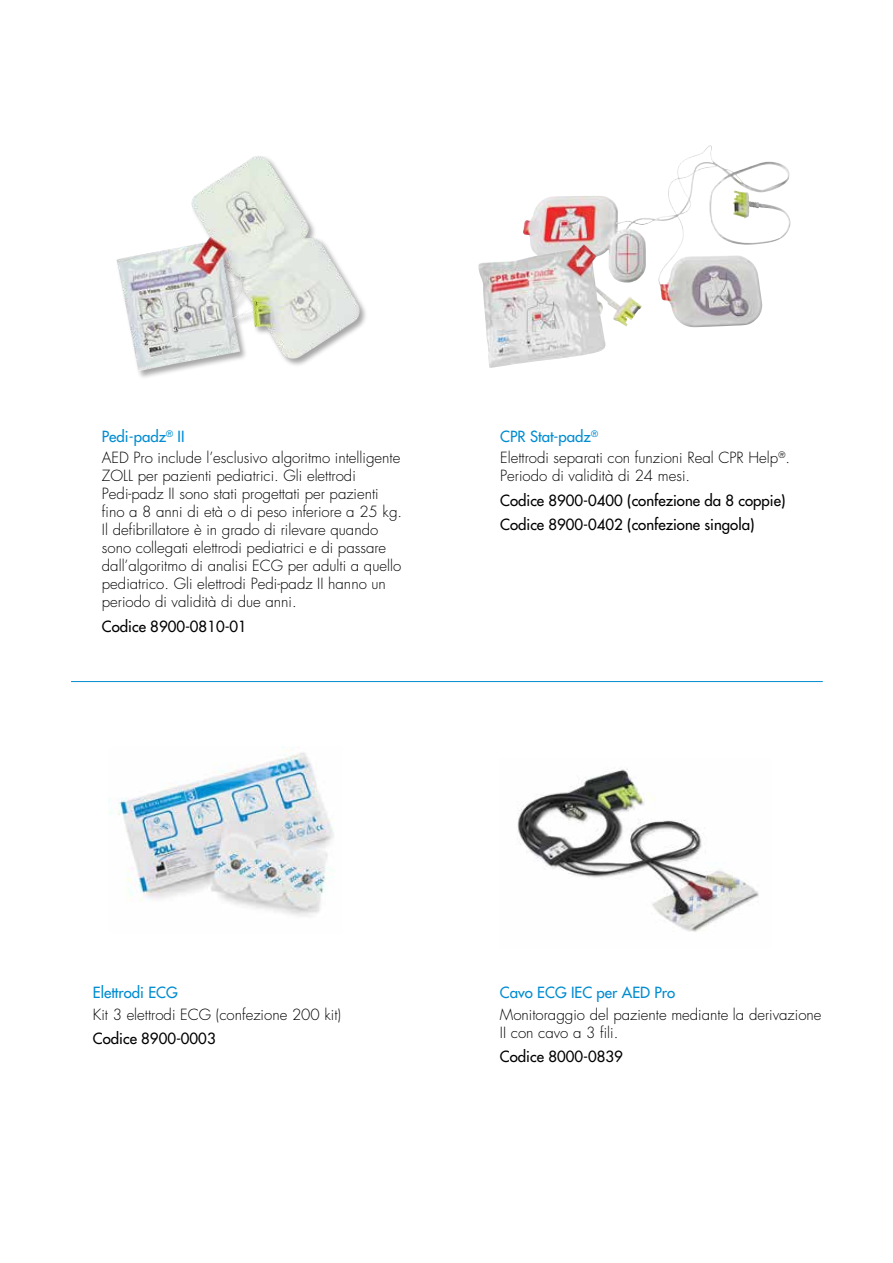
<style>
.page{position:relative;width:893px;height:1263px;background:#fff}
.page>*{position:absolute;margin:0;border:0;box-sizing:border-box;transform-origin:0 0}
.t1{font:300 15px/18px "Futura Std";color:#000}
.t2{font:500 15px/24.5px "Futura Std";color:#000}
.t3{font:500 15px "Futura Std";color:#008cd1}
.s1{font-weight:500;color:#008cd1}
</style>
<div class="page">
<img style="left:116px;top:156px;width:245px;height:216px">
<img style="left:523px;top:148px;width:184px;height:135px">
<img style="left:478px;top:244px;width:164px;height:124px">
<img style="left:517px;top:769px;width:242px;height:163px">
<img style="left:109px;top:746px;width:225px;height:170px">
<hr style="left:71px;top:681px;width:752px;height:1px;background:#008cd1">
<p class="t1" style="left:102px;top:426px;width:300px;line-height:21.5px"><span class="s1">Pedi-padz</span><sup>®</sup> <span class="s1">II<br></span>AED Pro include l’esclusivo algoritmo intelligente</p>
<p class="t1" style="left:102px;top:467px;width:302px">ZOLL per pazienti pediatrici. Gli elettrodi Pedi-padz II sono stati progettati per pazienti fino a 8 anni di età o di peso inferiore a 25 kg.<br>Il defibrillatore è in grado di rilevare quando sono collegati elettrodi pediatrici e di passare dall’algoritmo di analisi ECG per adulti a quello pediatrico. Gli elettrodi Pedi-padz II hanno un periodo di validità di due anni.</p>
<p class="t2" style="left:102px;top:614px;width:147px">Codice 8900-0810-01</p>
<p class="t1" style="left:500px;top:426px;width:291px;line-height:21.5px"><span class="s1">CPR Stat-padz</span><sup>®<br></sup>Elettrodi separati con funzioni Real CPR Help<sup>®</sup>.</p>
<p class="t1" style="left:500px;top:467px;width:192px">Periodo di validità di 24 mesi.</p>
<p class="t2" style="left:500px;top:488px;width:287px">Codice 8900-0400 (confezione da 8 coppie)<br>Codice 8900-0402 (confezione singola)</p>
<p class="t3" style="left:93px;top:983px;width:86px">Elettrodi ECG</p>
<p class="t1" style="left:93px;top:1005px;width:250px">Kit 3 elettrodi ECG (confezione 200 kit)</p>
<p class="t2" style="left:93px;top:1026px;width:124px">Codice 8900-0003</p>
<p class="t3" style="left:500px;top:983px;width:177px">Cavo ECG IEC per AED Pro</p>
<p class="t1" style="left:500px;top:1005px;width:323px">Monitoraggio del paziente mediante la derivazione<br>II con cavo a 3 fili.</p>
<p class="t2" style="left:500px;top:1044px;width:124px">Codice 8000-0839</p>
</div>
